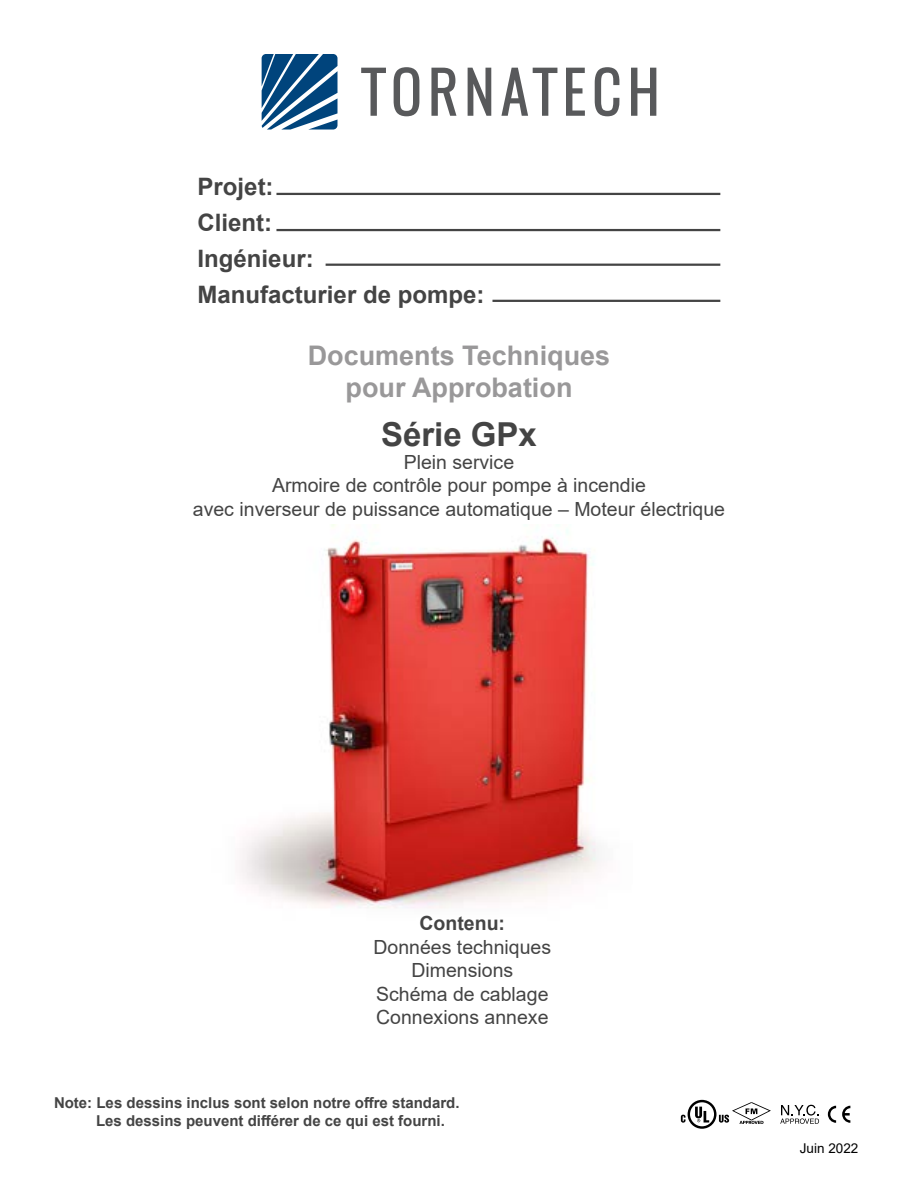
<style>
.page{position:relative;width:918px;height:1188px;background:#fff}
.page>*{position:absolute;margin:0;border:0;box-sizing:border-box;transform-origin:0 0}
.t1{font:700 33px "Arial";color:#444}
.t2{font:700 27px/32.4px "Arial";color:#999899;text-align:center}
.t3{font:700 24px/36px "Arial";color:#444}
.t4{font:19.5px/23.4px "Arial";color:#444;text-align:center}
.t5{font:700 19.5px "Arial";color:#444}
.t6{font:700 15px/18px "Arial";color:#444}
.t7{font:13.5px "Arial";color:#000}
</style>
<div class="page">
<img style="left:240px;top:525px;width:359px;height:384px">
<svg style="left:361px;top:68px;width:25px;height:48px"></svg>
<svg style="left:394px;top:67px;width:25px;height:49px"></svg>
<svg style="left:431px;top:68px;width:25px;height:48px"></svg>
<svg style="left:468px;top:68px;width:23px;height:48px"></svg>
<svg style="left:501px;top:68px;width:56px;height:48px"></svg>
<svg style="left:566px;top:68px;width:19px;height:48px"></svg>
<svg style="left:595px;top:67px;width:24px;height:49px"></svg>
<svg style="left:631px;top:68px;width:25px;height:48px"></svg>
<svg style="left:262px;top:54px;width:76px;height:76px"></svg>
<hr style="left:276px;top:193px;width:444px;height:2px;background:#444">
<hr style="left:276px;top:229px;width:444px;height:2px;background:#444">
<hr style="left:326px;top:264px;width:394px;height:2px;background:#444">
<hr style="left:492px;top:300px;width:228px;height:2px;background:#444">
<svg style="left:780px;top:1105px;width:39px;height:19px"></svg>
<svg style="left:828px;top:1106px;width:8px;height:17px"></svg>
<svg style="left:842px;top:1106px;width:8px;height:17px"></svg>
<svg style="left:681px;top:1100px;width:90px;height:29px"></svg>
<p class="t3" style="left:198px;top:169px;width:288px">Projet:<br>Client:<br>Ingénieur:<br>Manufacturier de pompe:</p>
<h2 class="t2" style="left:308px;top:339px;width:304px">Documents Techniques pour Approbation</h2>
<h1 class="t1" style="left:381px;top:411px;width:157px">Série GPx</h1>
<p class="t4" style="left:193px;top:450px;width:534px">Plein service<br>Armoire de contrôle pour pompe à incendie<br>avec inverseur de puissance automatique – Moteur électrique</p>
<p class="t5" style="left:420px;top:910px;width:87px">Contenu:</p>
<p class="t4" style="left:373px;top:935px;width:179px">Données techniques<br>Dimensions<br>Schéma de cablage<br>Connexions annexe</p>
<p class="t6" style="left:96px;top:1094px;width:365px;text-indent:-42px">Note: Les dessins inclus sont selon notre offre standard.<br>Les dessins peuvent différer de ce qui est fourni.</p>
<p class="t7" style="left:800px;top:1139px;width:60px">Juin 2022</p>
</div>
